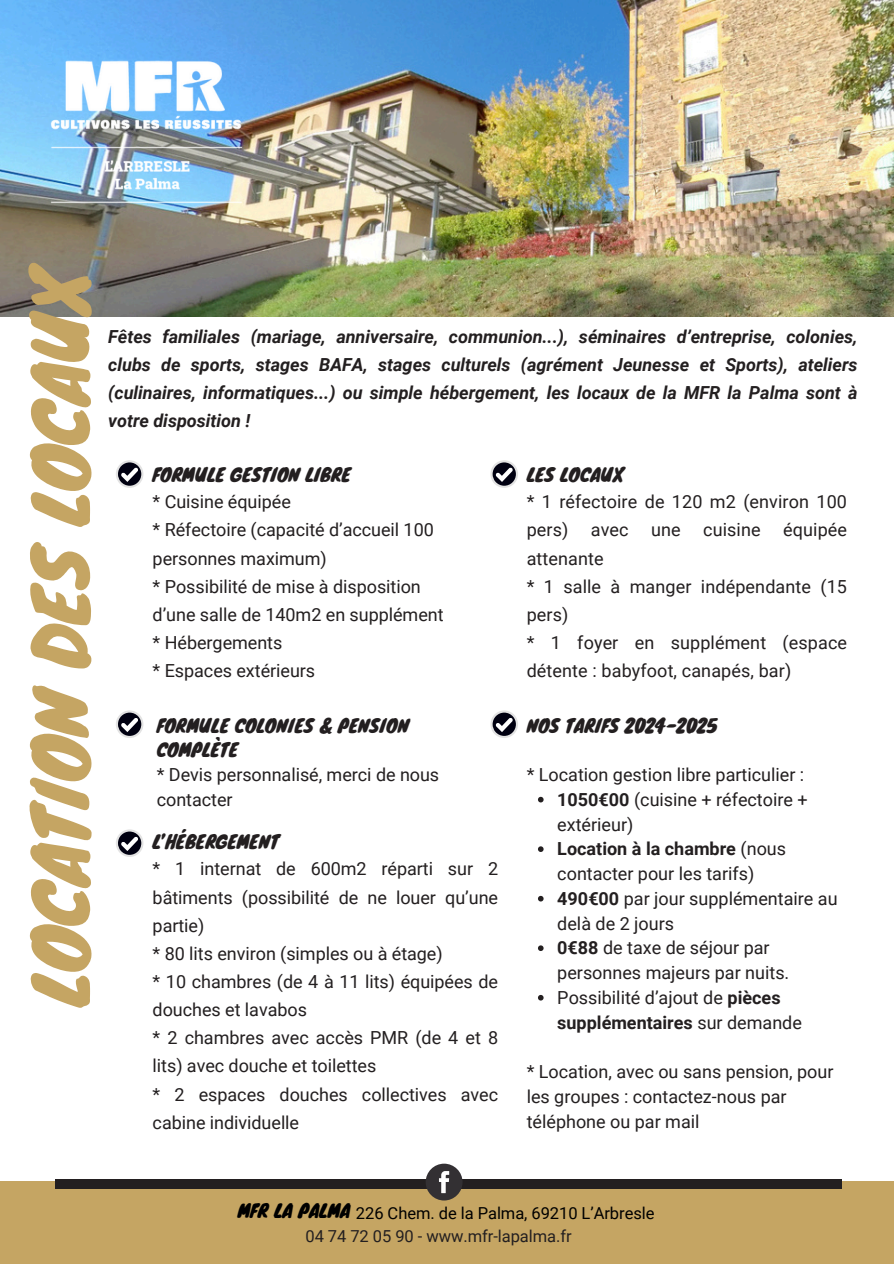
<style>
.page{position:relative;width:894px;height:1264px;background:#fff}
.page>*{position:absolute;margin:0;border:0;box-sizing:border-box;transform-origin:0 0}
.t1{font:72px "Knewave";color:#c5a563}
.t2{font:18px/28.2px "Roboto";color:#231f20}
.t3{font:italic 700 18px/28.2px "Roboto";color:#231f20;text-align:justify}
.t4{font:18px/24.8px "Knewave";color:#231f20}
.t5{font:16.5px "Roboto";letter-spacing:-.005em;color:#000}
.t6{font:16.5px "Roboto";letter-spacing:-.005em;color:#231f20}
.s1{font-weight:700}
.s2{font-family:"Knewave";font-size:18px}
</style>
<div class="page">
<img style="left:0;top:0;width:893px;height:316px">
<svg style="left:116px;top:460px;width:27px;height:28px"></svg>
<svg style="left:490px;top:460px;width:28px;height:28px"></svg>
<div style="left:0;top:1181px;width:893px;height:82px;background:#c5a563"></div>
<div style="left:55px;top:1179px;width:785px;height:9px;background:#231f20"></div>
<div style="left:425px;top:1163px;width:37px;height:37px;background:#333033;border-radius:50%"></div>
<svg style="left:439px;top:1171px;width:10px;height:22px"></svg>
<img style="left:44px;top:23px;width:210px;height:210px">
<svg style="left:116px;top:710px;width:27px;height:28px"></svg>
<svg style="left:490px;top:710px;width:28px;height:28px"></svg>
<svg style="left:538px;top:796px;width:5px;height:6px"></svg>
<svg style="left:538px;top:846px;width:5px;height:6px"></svg>
<svg style="left:538px;top:895px;width:5px;height:6px"></svg>
<svg style="left:538px;top:945px;width:5px;height:6px"></svg>
<svg style="left:538px;top:994px;width:5px;height:6px"></svg>
<svg style="left:116px;top:829px;width:27px;height:28px"></svg>
<p class="t1" style="left:2px;top:1006px;width:749px;rotate:-90deg">LOCATION DES LOCAUX</p>
<p class="t3" style="left:108px;top:323px;width:750px">Fêtes familiales (mariage, anniversaire, communion...), séminaires d’entreprise, colonies, clubs de sports, stages BAFA, stages culturels (agrément Jeunesse et Sports), ateliers (culinaires, informatiques...) ou simple hébergement, les locaux de la MFR la Palma sont à votre disposition !</p>
<p class="t4" style="left:153px;top:462px;width:200px">FORMULE GESTION LIBRE</p>
<p class="t2" style="left:153px;top:488px;width:140px">* Cuisine équipée</p>
<p class="t2" style="left:153px;top:516px;width:283px">* Réfectoire (capacité d’accueil 100 personnes maximum)</p>
<p class="t2" style="left:153px;top:572px;width:292px">* Possibilité de mise à disposition d’une salle de 140m2 en supplément</p>
<p class="t2" style="left:153px;top:628px;width:131px">* Hébergements</p>
<p class="t2" style="left:153px;top:657px;width:164px">* Espaces extérieurs</p>
<h1 class="t4" style="left:157px;top:712px;width:253px">FORMULE COLONIES &amp; PENSION<br>COMPLÈTE</h1>
<h3 class="t2" style="left:157px;top:762px;width:284px;line-height:24.8px">* Devis personnalisé, merci de nous contacter</h3>
<p class="t4" style="left:153px;top:829px;width:128px">L’HÉBERGEMENT</p>
<p class="t2" style="left:153px;top:855px;width:347px;text-align:justify">* 1 internat de 600m2 réparti sur 2 bâtiments (possibilité de ne louer qu’une partie)</p>
<p class="t2" style="left:153px;top:939px;width:291px">* 80 lits environ (simples ou à étage)</p>
<h2 class="t2" style="left:153px;top:967px;width:347px">* 10 chambres (de 4 à 11 lits) équipées de douches et lavabos</h2>
<p class="t2" style="left:153px;top:1023px;width:347px">* 2 chambres avec accès PMR (de 4 et 8 lits) avec douche et toilettes</p>
<p class="t2" style="left:153px;top:1080px;width:347px">* 2 espaces douches collectives avec cabine individuelle</p>
<p class="t4" style="left:526px;top:462px;width:98px">LES LOCAUX</p>
<p class="t2" style="left:526px;top:488px;width:322px;text-align:justify">* 1 réfectoire de 120 m2 (environ 100 pers) avec une cuisine équipée attenante</p>
<h2 class="t2" style="left:526px;top:572px;width:322px">* 1 salle à manger indépendante (15 pers)</h2>
<p class="t2" style="left:526px;top:628px;width:322px">* 1 foyer en supplément (espace détente : babyfoot, canapés, bar)</p>
<p class="t4" style="left:526px;top:712px;width:192px">NOS TARIFS 2024-2025</p>
<p class="t2" style="left:526px;top:760px;width:279px">* Location gestion libre particulier :</p>
<p class="t2" style="left:557px;top:787px;width:252px;line-height:24.8px"><span class="s1">1050€00</span> (cuisine + réfectoire + extérieur)</p>
<p class="t2" style="left:557px;top:836px;width:230px;line-height:24.8px"><span class="s1">Location à la chambre</span> (nous contacter pour les tarifs)</p>
<p class="t2" style="left:557px;top:886px;width:282px;line-height:24.8px"><span class="s1">490€00</span> par jour supplémentaire au delà de 2 jours</p>
<p class="t2" style="left:557px;top:935px;width:233px;line-height:24.8px"><span class="s1">0€88</span> de taxe de séjour par personnes majeurs par nuits.</p>
<p class="t2" style="left:557px;top:985px;width:246px;line-height:24.8px">Possibilité d’ajout de <span class="s1">pièces supplémentaires</span> sur demande</p>
<p class="t2" style="left:526px;top:1059px;width:308px;line-height:24.8px">* Location, avec ou sans pension, pour les groupes : contactez-nous par téléphone ou par mail</p>
<p class="t5" style="left:238px;top:1203px;width:418px"><span class="s2">MFR LA PALMA</span> 226 Chem. de la Palma, 69210 L’Arbresle</p>
<p class="t6" style="left:305px;top:1226px;width:268px">04 74 72 05 90 - www.mfr-lapalma.fr</p>
</div>
